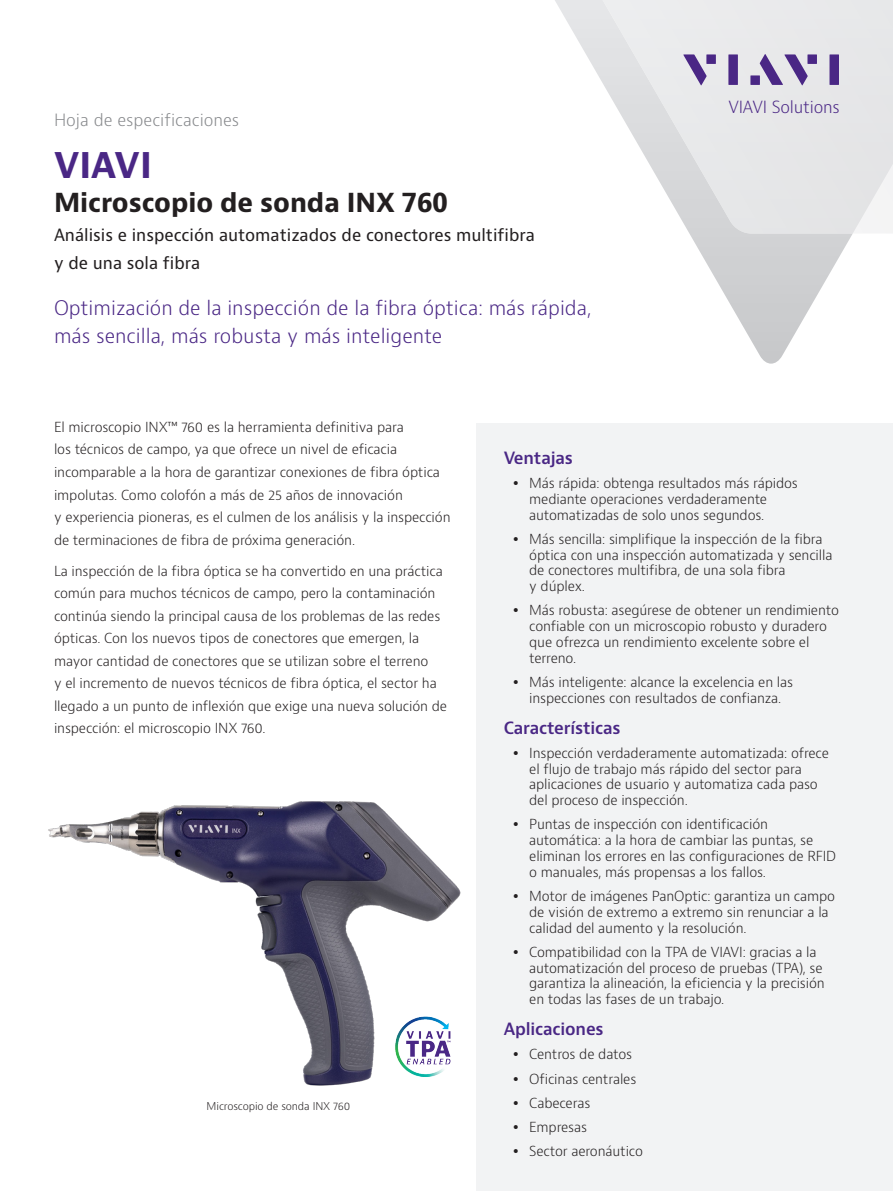
<style>
.page{position:relative;width:893px;height:1191px;background:#fff}
.page>*{position:absolute;margin:0;border:0;box-sizing:border-box;transform-origin:0 0}
.H1_Brand_Sub-Brand_24{font:700 34.5px "Bernino Sans";color:#4a2785}
.H2_Product_18_24{font:700 25.5px "Bernino Sans";color:#231f20}
.Cover_subhead_12_pt{font:300 19.5px/28.5px "Bernino Sans";color:#4a2785}
.H3_Product_Descriptor_12_20{font:16.5px/28.5px "Bernino Sans";color:#231f20}
.Key_Features_Benefits_Applications_Heade{font:600 16.5px "Bernino Sans";letter-spacing:-.01em;color:#4a2785}
.P_DocType{font:300 16.5px "Bernino Sans";color:#87898c}
.t1{font:300 16.35px "Bernino Sans";letter-spacing:-.01em;color:#4a2785}
.Body_text_8_12_5{font:300 13.5px/15.8px "Bernino Sans";letter-spacing:-.01em;color:#231f20}
.P_10_16{font:300 10.5px "Bernino Sans";letter-spacing:-.01em;color:#231f20}
</style>
<div class="page">
<svg style="left:690px;top:234px;width:162px;height:130px"></svg>
<svg style="left:555px;top:0;width:338px;height:234px"></svg>
<svg style="left:683px;top:54px;width:24px;height:31px"></svg>
<div style="left:706px;top:54px;width:10px;height:10px;background:#4a2785"></div>
<div style="left:728px;top:54px;width:10px;height:31px;background:#4a2785"></div>
<div style="left:807px;top:54px;width:10px;height:10px;background:#4a2785"></div>
<div style="left:829px;top:54px;width:10px;height:31px;background:#4a2785"></div>
<svg style="left:760px;top:54px;width:48px;height:31px"></svg>
<div style="left:750px;top:75px;width:10px;height:10px;background:#4a2785"></div>
<div style="left:477px;top:424px;width:416px;height:767px;background:#f2f3f4"></div>
<img style="left:48px;top:757px;width:429px;height:344px">
<img style="left:375px;top:1006px;width:95px;height:82px">
<p class="P_DocType" style="left:54px;top:109px;width:187px">Hoja de especificaciones</p>
<p class="H1_Brand_Sub-Brand_24" style="left:54px;top:143px;width:99px">VIAVI</p>
<p class="H2_Product_18_24" style="left:54px;top:186px;width:395px">Microscopio de sonda INX 760</p>
<p class="H3_Product_Descriptor_12_20" style="left:54px;top:221px;width:482px">Análisis e inspección automatizados de conectores multifibra y de una sola fibra</p>
<p class="Cover_subhead_12_pt" style="left:54px;top:294px;width:539px">Optimización de la inspección de la fibra óptica: más rápida, más sencilla, más robusta y más inteligente</p>
<p class="t1" style="left:728px;top:96px;width:113px">VIAVI Solutions</p>
<p class="Body_text_8_12_5" style="left:54px;top:416px;width:398px;line-height:22.5px">El microscopio INX™ 760 es la herramienta definitiva para<br>los técnicos de campo, ya que ofrece un nivel de eficacia incomparable a la hora de garantizar conexiones de fibra óptica impolutas. Como colofón a más de 25 años de innovación<br>y experiencia pioneras, es el culmen de los análisis y la inspección de terminaciones de fibra de próxima generación.</p>
<p class="Body_text_8_12_5" style="left:54px;top:559px;width:395px;line-height:22.5px">La inspección de la fibra óptica se ha convertido en una práctica común para muchos técnicos de campo, pero la contaminación continúa siendo la principal causa de los problemas de las redes ópticas. Con los nuevos tipos de conectores que emergen, la mayor cantidad de conectores que se utilizan sobre el terreno<br>y el incremento de nuevos técnicos de fibra óptica, el sector ha llegado a un punto de inflexión que exige una nueva solución de inspección: el microscopio INX 760.</p>
<p class="P_10_16" style="left:207px;top:1099px;width:145px">Microscopio de sonda INX 760</p>
<p class="Key_Features_Benefits_Applications_Heade" style="left:504px;top:447px;width:71px">Ventajas</p>
<p class="Body_text_8_12_5" style="left:529px;top:475px;width:270px">Más rápida: obtenga resultados más rápidos mediante operaciones verdaderamente automatizadas de solo unos segundos.</p>
<p class="Body_text_8_12_5" style="left:529px;top:531px;width:305px">Más sencilla: simplifique la inspección de la fibra óptica con una inspección automatizada y sencilla de conectores multifibra, de una sola fibra<br>y dúplex.</p>
<p class="Body_text_8_12_5" style="left:529px;top:603px;width:311px">Más robusta: asegúrese de obtener un rendimiento confiable con un microscopio robusto y duradero que ofrezca un rendimiento excelente sobre el terreno.</p>
<p class="Body_text_8_12_5" style="left:529px;top:674px;width:265px">Más inteligente: alcance la excelencia en las inspecciones con resultados de confianza.</p>
<p class="Key_Features_Benefits_Applications_Heade" style="left:504px;top:717px;width:118px">Características</p>
<p class="Body_text_8_12_5" style="left:529px;top:745px;width:301px">Inspección verdaderamente automatizada: ofrece el flujo de trabajo más rápido del sector para aplicaciones de usuario y automatiza cada paso del proceso de inspección.</p>
<p class="Body_text_8_12_5" style="left:529px;top:817px;width:308px">Puntas de inspección con identificación automática: a la hora de cambiar las puntas, se eliminan los errores en las configuraciones de RFID o manuales, más propensas a los fallos.</p>
<p class="Body_text_8_12_5" style="left:529px;top:888px;width:307px">Motor de imágenes PanOptic: garantiza un campo de visión de extremo a extremo sin renunciar a la calidad del aumento y la resolución.</p>
<p class="Body_text_8_12_5" style="left:529px;top:944px;width:297px">Compatibilidad con la TPA de VIAVI: gracias a la automatización del proceso de pruebas (TPA), se garantiza la alineación, la eficiencia y la precisión en todas las fases de un trabajo.</p>
<p class="Key_Features_Benefits_Applications_Heade" style="left:504px;top:1018px;width:101px">Aplicaciones</p>
<p class="Body_text_8_12_5" style="left:529px;top:1046px;width:105px">Centros de datos</p>
<p class="Body_text_8_12_5" style="left:529px;top:1071px;width:109px">Oficinas centrales</p>
<p class="Body_text_8_12_5" style="left:529px;top:1095px;width:63px">Cabeceras</p>
<p class="Body_text_8_12_5" style="left:529px;top:1119px;width:59px">Empresas</p>
<p class="Body_text_8_12_5" style="left:529px;top:1143px;width:115px">Sector aeronáutico</p>
</div>
